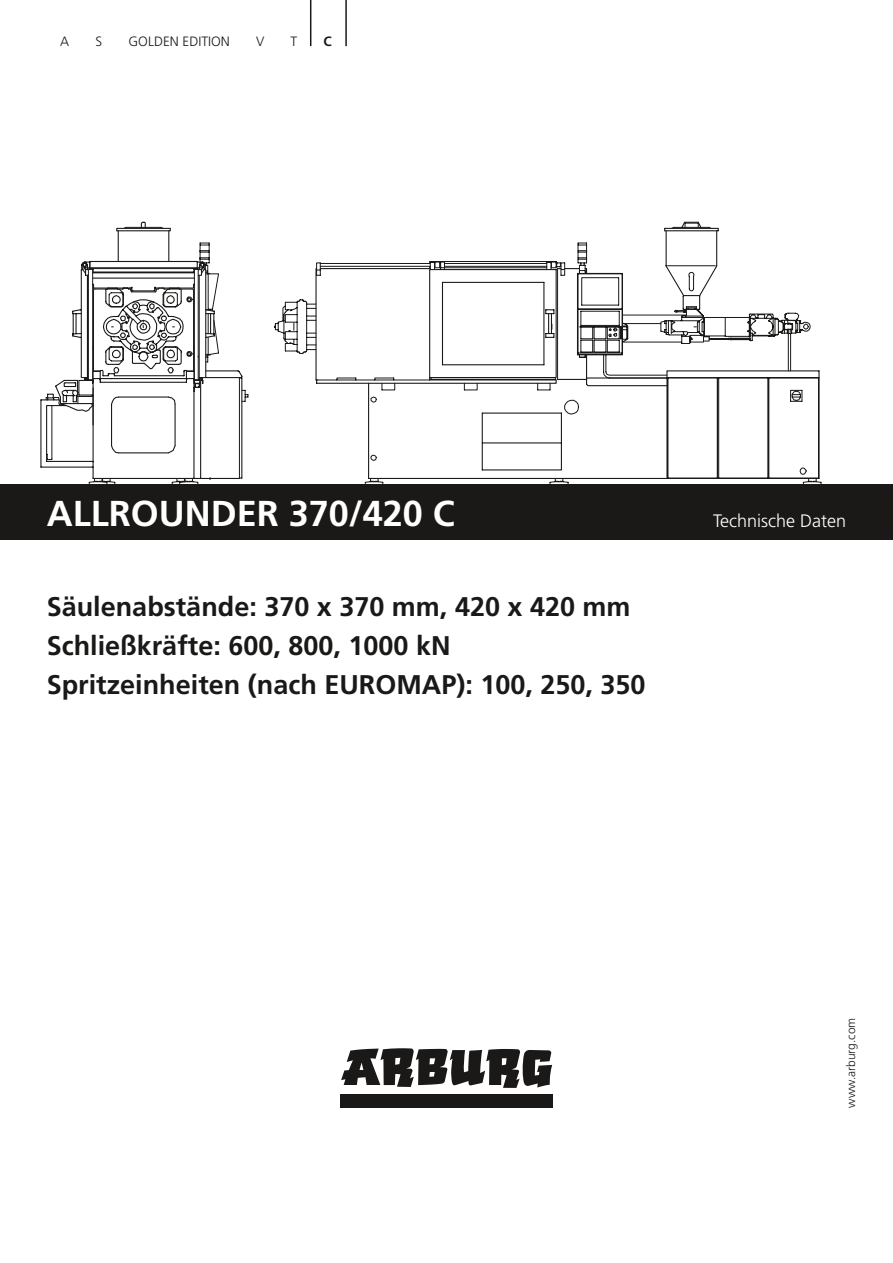
<style>
.page{position:relative;width:893px;height:1263px;background:#fff}
.page>*{position:absolute;margin:0;border:0;box-sizing:border-box;transform-origin:0 0}
.t1{font:700 36px "Frutiger";color:#fff}
.t2{font:700 27px/39px "Frutiger";color:#1a1918}
.t3{font:300 18px "Frutiger";color:#fff}
.t4{font:300 13.5px "Frutiger";color:#1a1918}
.t5{font:700 13.5px "Frutiger";color:#1a1918}
.t6{font:300 12px "Frutiger";color:#1a1918}
</style>
<div class="page">
<svg style="left:341px;top:1048px;width:211px;height:40px"></svg>
<div style="left:340px;top:1094px;width:213px;height:14px;background:#1a1918"></div>
<div style="left:0;top:485px;width:893px;height:55px;background:#1a1918"></div>
<hr style="left:310px;top:0;width:1px;height:46px;background:#1a1918">
<hr style="left:345px;top:0;width:2px;height:46px;background:#1a1918">
<svg style="left:365px;top:471px;width:455px;height:14px"></svg>
<svg style="left:537px;top:471px;width:274px;height:7px"></svg>
<hr style="left:369px;top:478px;width:298px;height:1px;background:#1a1918">
<hr style="left:368px;top:383px;width:1px;height:95px;background:#1a1918">
<svg style="left:274px;top:222px;width:546px;height:249px"></svg>
<svg style="left:549px;top:478px;width:272px;height:7px"></svg>
<svg style="left:40px;top:222px;width:209px;height:263px"></svg>
<p class="t4" style="left:60px;top:36px;width:11px">A</p>
<p class="t4" style="left:96px;top:36px;width:8px">S</p>
<p class="t4" style="left:129px;top:36px;width:103px">GOLDEN EDITION</p>
<p class="t4" style="left:256px;top:36px;width:10px">V</p>
<p class="t4" style="left:291px;top:36px;width:8px">T</p>
<p class="t5" style="left:324px;top:36px;width:10px">C</p>
<h1 class="t1" style="left:47px;top:499px;width:410px">ALLROUNDER 370/420 C</h1>
<p class="t2" style="left:47px;top:589px;width:600px">Säulenabstände: 370 x 370 mm, 420 x 420 mm<br>Schließkräfte: 600, 800, 1000 kN<br>Spritzeinheiten (nach EUROMAP): 100, 250, 350</p>
<p class="t3" style="left:713px;top:513px;width:135px">Technische Daten</p>
<p class="t6" style="left:846px;top:1108px;width:92px;rotate:-90deg">www.arburg.com</p>
</div>
